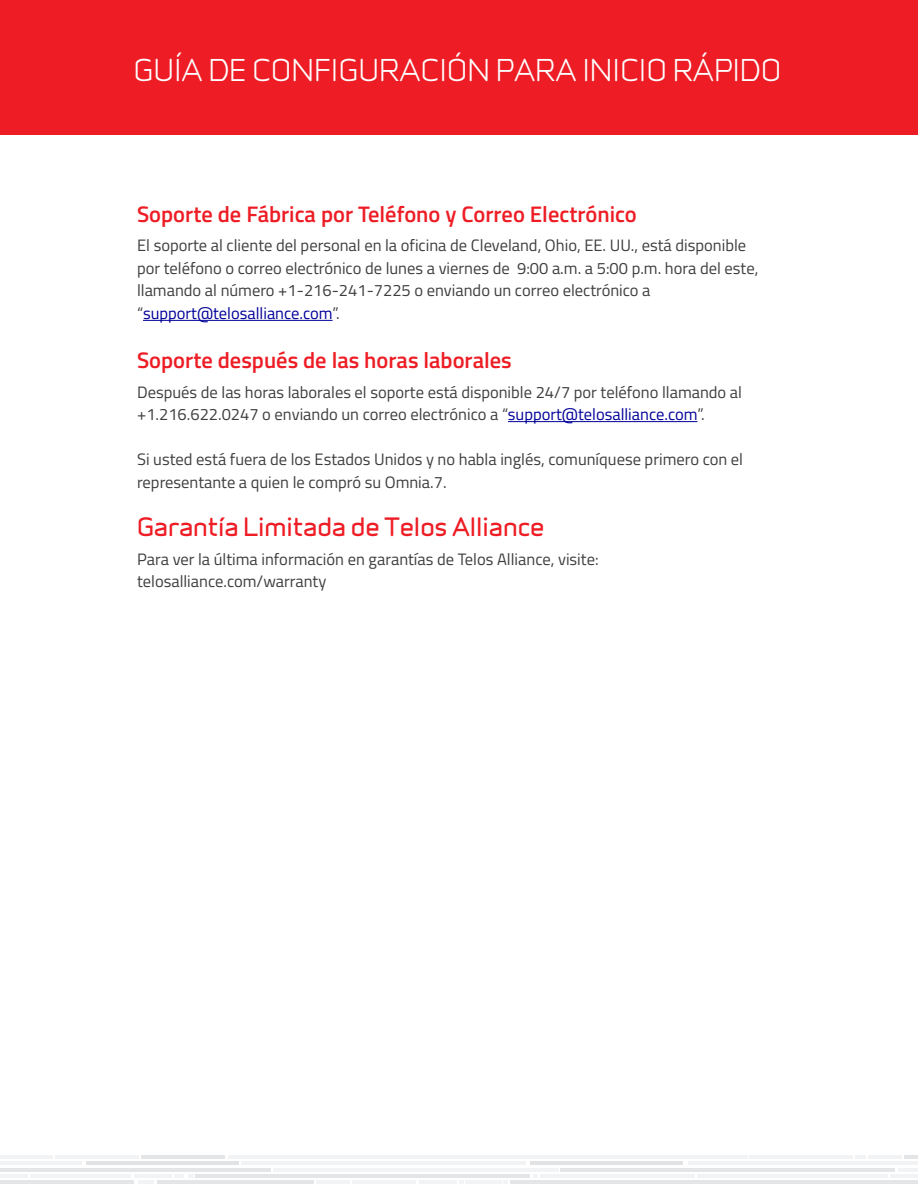
<style>
.page{position:relative;width:918px;height:1188px;background:#fff}
.page>*{position:absolute;margin:0;border:0;box-sizing:border-box;transform-origin:0 0}
.t1{font:28.5px "Infinity T M Regular";color:#fff}
.Heading_1{font:24px "Infinity T B Regular";color:#ee1c24}
.Heading_2{font:600 22.5px "Titillium Web";color:#ee1c24}
.t2{font:16.5px/22.5px "Titillium Web";color:#3e3e3f}
.s1{color:#009}
</style>
<div class="page">
<div style="left:0;top:0;width:918px;height:135px;background:#ee1c24"></div>
<hr style="left:228px;top:1155px;width:520px;height:3px;background:#f2f3f4">
<hr style="left:0;top:1168px;width:271px;height:3px;background:#e4e5e7">
<hr style="left:560px;top:1168px;width:335px;height:3px;background:#e4e5e7">
<hr style="left:196px;top:1174px;width:334px;height:4px;background:#e4e5e7">
<hr style="left:87px;top:1161px;width:152px;height:4px;background:#e1e2e4">
<hr style="left:530px;top:1161px;width:152px;height:4px;background:#e1e2e4">
<hr style="left:0;top:1161px;width:82px;height:4px;background:#f2f3f4">
<hr style="left:241px;top:1161px;width:285px;height:4px;background:#f2f3f4">
<hr style="left:688px;top:1161px;width:230px;height:4px;background:#f2f3f4">
<hr style="left:353px;top:1181px;width:63px;height:3px;background:#f2f3f4">
<hr style="left:157px;top:1181px;width:157px;height:3px;background:#e4e5e7">
<hr style="left:141px;top:1155px;width:84px;height:3px;background:#e4e5e7">
<hr style="left:55px;top:1155px;width:84px;height:3px;background:#f2f3f4">
<hr style="left:0;top:1181px;width:134px;height:3px;background:#e4e5e7">
<hr style="left:821px;top:1181px;width:97px;height:3px;background:#e4e5e7">
<hr style="left:750px;top:1155px;width:103px;height:3px;background:#f2f3f4">
<svg style="left:855px;top:1155px;width:11px;height:3px"></svg>
<hr style="left:869px;top:1155px;width:33px;height:3px;background:#f2f3f4">
<hr style="left:904px;top:1155px;width:14px;height:3px;background:#e4e5e7">
<hr style="left:419px;top:1181px;width:38px;height:3px;background:#f2f3f4">
<hr style="left:465px;top:1181px;width:36px;height:3px;background:#f2f3f4">
<hr style="left:317px;top:1181px;width:33px;height:3px;background:#f2f3f4">
<hr style="left:139px;top:1181px;width:15px;height:3px;background:#f2f3f4">
<hr style="left:134px;top:1174px;width:37px;height:4px;background:#f2f3f4">
<hr style="left:31px;top:1174px;width:100px;height:4px;background:#f2f3f4">
<hr style="left:891px;top:1174px;width:27px;height:4px;background:#f2f3f4">
<hr style="left:898px;top:1168px;width:20px;height:3px;background:#f2f3f4">
<hr style="left:0;top:1155px;width:53px;height:3px;background:#f2f3f4">
<hr style="left:0;top:1174px;width:28px;height:4px;background:#f2f3f4">
<svg style="left:175px;top:1174px;width:18px;height:4px"></svg>
<svg style="left:459px;top:1181px;width:4px;height:3px"></svg>
<svg style="left:504px;top:1181px;width:4px;height:3px"></svg>
<svg style="left:533px;top:1174px;width:4px;height:4px"></svg>
<hr style="left:273px;top:1168px;width:286px;height:3px;background:#f2f3f4">
<hr style="left:540px;top:1174px;width:154px;height:4px;background:#f2f3f4">
<hr style="left:697px;top:1174px;width:191px;height:4px;background:#f2f3f4">
<hr style="left:510px;top:1181px;width:335px;height:3px;background:#e4e5e7">
<hr style="left:143px;top:320px;width:190px;height:1px;background:#009">
<hr style="left:508px;top:421px;width:190px;height:1px;background:#009">
<h1 class="t1" style="left:133px;top:50px;width:650px">GUÍA DE CONFIGURACIÓN PARA INICIO RÁPIDO</h1>
<p class="Heading_2" style="left:137px;top:197px;width:501px">Soporte de Fábrica por Teléfono y Correo Electrónico</p>
<p class="t2" style="left:137px;top:233px;width:623px">El soporte al cliente del personal en la oficina de Cleveland, Ohio, EE. UU., está disponible por teléfono o correo electrónico de lunes a viernes de 9:00 a.m. a 5:00 p.m. hora del este, llamando al número +1-216-241-7225 o enviando un correo electrónico a “<span class="s1">support@telosalliance.com</span>”.</p>
<p class="Heading_2" style="left:137px;top:344px;width:376px">Soporte después de las horas laborales</p>
<p class="t2" style="left:137px;top:380px;width:606px">Después de las horas laborales el soporte está disponible 24/7 por teléfono llamando al +1.216.622.0247 o enviando un correo electrónico a “<span class="s1">support@telosalliance.com</span>”.</p>
<p class="t2" style="left:137px;top:447px;width:608px">Si usted está fuera de los Estados Unidos y no habla inglés, comuníquese primero con el representante a quien le compró su Omnia.7.</p>
<p class="Heading_1" style="left:137px;top:509px;width:409px">Garantía Limitada de Telos Alliance</p>
<p class="t2" style="left:137px;top:547px;width:463px">Para ver la última información en garantías de Telos Alliance, visite: telosalliance.com/warranty</p>
</div>
